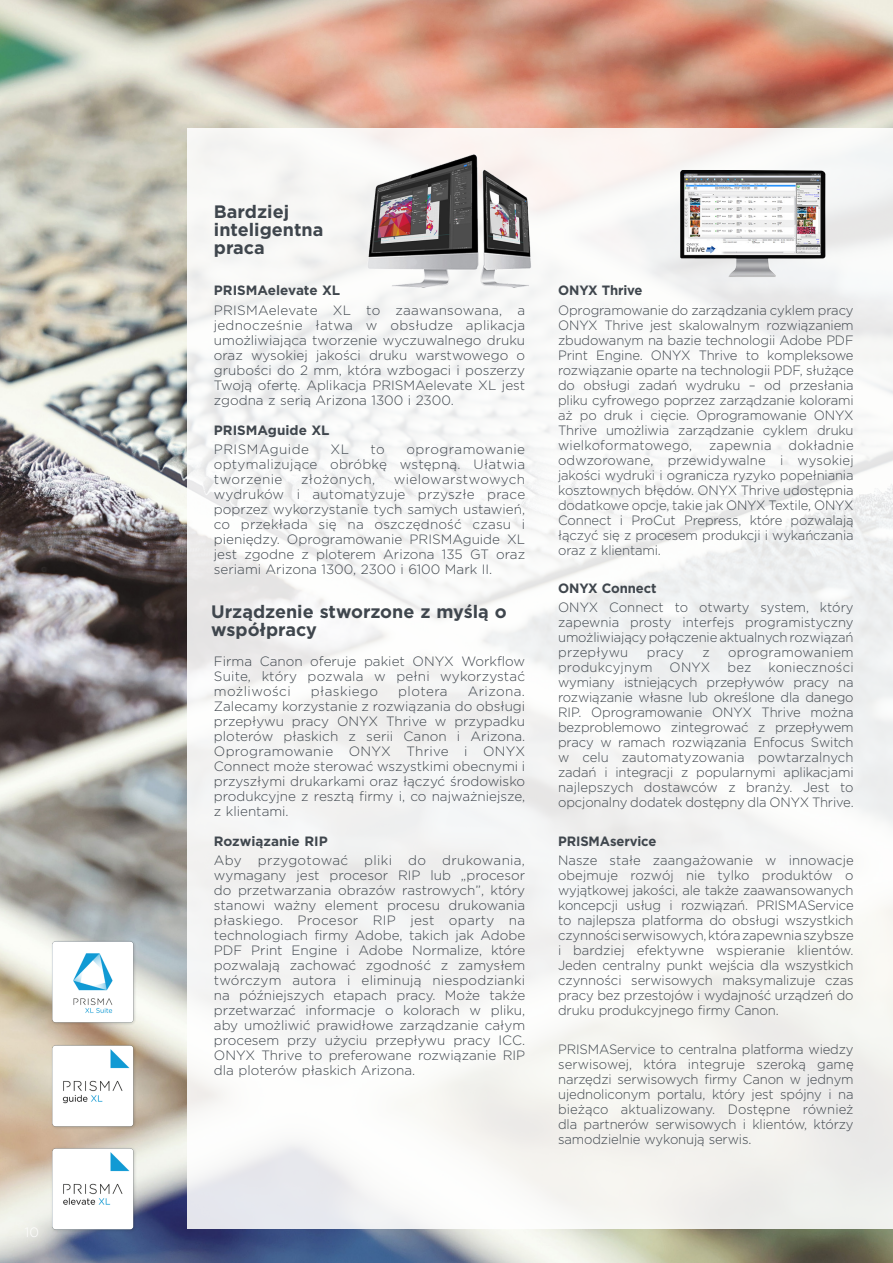
<style>
.page{position:relative;width:893px;height:1263px;background:#fff}
.page>*{position:absolute;margin:0;border:0;box-sizing:border-box;transform-origin:0 0}
.Heading_Medium{font:700 18px/18px "Gotham";color:#3f464d}
.Heading_Medium-2{font:300 13.5px/15px "Gotham";color:#3f464d;text-align:justify}
.Heading_Medium-3{font:700 13.5px "Gotham";letter-spacing:-.01em;color:#3f464d}
.Heading_Medium-4{font:300 13.5px "Gotham";letter-spacing:.02em;color:#3f464d}
.Heading_Medium-5{font:300 13.5px "Gotham";letter-spacing:.03em;color:#3f464d}
.Heading_Medium-6{font:300 13.5px "Gotham";letter-spacing:.035em;color:#3f464d}
.t1{font:300 13.5px "Gotham";color:#fff}
</style>
<div class="page">
<img style="left:0;top:0;width:893px;height:1263px">
<img style="left:49px;top:937px;width:90px;height:90px">
<img style="left:49px;top:1041px;width:90px;height:90px">
<img style="left:49px;top:1144px;width:90px;height:90px">
<div style="left:187px;top:129px;width:706px;height:1100px;background:#f5f5f4"></div>
<img style="left:680px;top:170px;width:146px;height:107px">
<img style="left:355px;top:154px;width:176px;height:134px">
<p class="t1" style="left:25px;top:1223px;width:16px">10</p>
<p class="Heading_Medium" style="left:214px;top:203px;width:111px">Bardziej inteligentna praca</p>
<p class="Heading_Medium-3" style="left:214px;top:282px;width:128px">PRISMAelevate XL</p>
<p class="Heading_Medium-2" style="left:214px;top:302px;width:313px">PRISMAelevate XL to zaawansowana, a jednocześnie łatwa w obsłudze aplikacja umożliwiająca tworzenie wyczuwalnego druku oraz wysokiej jakości druku warstwowego o grubości do 2 mm, która wzbogaci i poszerzy Twoją ofertę. Aplikacja PRISMAelevate XL jest zgodna z serią Arizona 1300 i 2300.</p>
<p class="Heading_Medium-3" style="left:214px;top:421px;width:117px">PRISMAguide XL</p>
<p class="Heading_Medium-6" style="left:214px;top:440px;width:97px">PRISMAguide</p>
<p class="Heading_Medium-2" style="left:331px;top:441px;width:20px">XL</p>
<p class="Heading_Medium-2" style="left:371px;top:441px;width:16px">to</p>
<p class="Heading_Medium-2" style="left:214px;top:441px;width:313px;text-indent:193px">oprogramowanie optymalizujące obróbkę wstępną. Ułatwia tworzenie</p>
<p class="Heading_Medium-2" style="left:214px;top:471px;width:313px;text-indent:180px">wielowarstwowych wydruków i automatyzuje przyszłe prace poprzez wykorzystanie tych samych ustawień, co przekłada się na oszczędność czasu i pieniędzy. Oprogramowanie PRISMAguide XL jest zgodne z ploterem Arizona 135 GT oraz seriami Arizona 1300, 2300 i 6100 Mark II.</p>
<p class="Heading_Medium-4" style="left:301px;top:470px;width:76px">złożonych,</p>
<p class="Heading_Medium" style="left:211px;top:603px;width:297px">Urządzenie stworzone z myślą o współpracy</p>
<p class="Heading_Medium-2" style="left:214px;top:653px;width:313px">Firma Canon oferuje pakiet ONYX Workflow Suite, który pozwala w pełni wykorzystać możliwości</p>
<p class="Heading_Medium-5" style="left:311px;top:682px;width:69px">płaskiego</p>
<p class="Heading_Medium-5" style="left:398px;top:682px;width:51px">plotera</p>
<p class="Heading_Medium-2" style="left:214px;top:683px;width:313px;text-indent:254px">Arizona.<br>Zalecamy korzystanie z rozwiązania do obsługi przepływu pracy ONYX Thrive w przypadku ploterów płaskich z serii Canon i Arizona.<br>Oprogramowanie ONYX Thrive i ONYX Connect może sterować wszystkimi obecnymi i przyszłymi drukarkami oraz łączyć środowisko produkcyjne z resztą firmy i, co najważniejsze, z klientami.</p>
<p class="Heading_Medium-3" style="left:214px;top:832px;width:115px">Rozwiązanie RIP</p>
<p class="Heading_Medium-2" style="left:214px;top:852px;width:313px">Aby przygotować pliki do drukowania, wymagany jest procesor RIP lub „procesor do przetwarzania obrazów rastrowych”, który stanowi ważny element procesu drukowania płaskiego. Procesor RIP jest oparty na technologiach firmy Adobe, takich jak Adobe PDF Print Engine i Adobe Normalize, które pozwalają zachować zgodność z zamysłem twórczym autora i eliminują niespodzianki na późniejszych etapach pracy. Może także przetwarzać informacje o kolorach w pliku, aby umożliwić prawidłowe zarządzanie całym procesem przy użyciu przepływu pracy ICC.<br>ONYX Thrive to preferowane rozwiązanie RIP dla ploterów płaskich Arizona.</p>
<p class="Heading_Medium-3" style="left:558px;top:282px;width:86px">ONYX Thrive</p>
<p class="Heading_Medium-2" style="left:558px;top:302px;width:297px">Oprogramowanie do zarządzania cyklem pracy ONYX Thrive jest skalowalnym rozwiązaniem zbudowanym na bazie technologii Adobe PDF Print Engine. ONYX Thrive to kompleksowe rozwiązanie oparte na technologii PDF, służące do obsługi zadań wydruku – od przesłania pliku cyfrowego poprzez zarządzanie kolorami aż po druk i cięcie. Oprogramowanie ONYX Thrive umożliwia zarządzanie cyklem druku wielkoformatowego,</p>
<p class="Heading_Medium-2" style="left:558px;top:437px;width:297px;text-indent:230px">dokładnie odwzorowane, przewidywalne i wysokiej jakości wydruki i ogranicza ryzyko popełniania kosztownych błędów. ONYX Thrive udostępnia dodatkowe opcje, takie jak ONYX Textile, ONYX Connect i ProCut Prepress, które pozwalają łączyć się z procesem produkcji i wykańczania oraz z klientami.</p>
<p class="Heading_Medium-3" style="left:558px;top:579px;width:100px">ONYX Connect</p>
<p class="Heading_Medium-2" style="left:558px;top:600px;width:297px">ONYX Connect to otwarty system, który zapewnia prosty interfejs programistyczny umożliwiający połączenie aktualnych rozwiązań przepływu</p>
<p class="Heading_Medium-2" style="left:709px;top:437px;width:64px">zapewnia</p>
<p class="Heading_Medium-2" style="left:647px;top:645px;width:39px">pracy</p>
<p class="Heading_Medium-2" style="left:702px;top:645px;width:9px">z</p>
<p class="Heading_Medium-4" style="left:728px;top:644px;width:127px">oprogramowaniem</p>
<p class="Heading_Medium-2" style="left:558px;top:660px;width:96px">produkcyjnym</p>
<p class="Heading_Medium-2" style="left:670px;top:660px;width:42px">ONYX</p>
<p class="Heading_Medium-2" style="left:727px;top:660px;width:25px">bez</p>
<p class="Heading_Medium-2" style="left:558px;top:660px;width:297px;text-indent:210px">konieczności wymiany istniejących przepływów pracy na rozwiązanie własne lub określone dla danego RIP. Oprogramowanie ONYX Thrive można bezproblemowo zintegrować z przepływem pracy w ramach rozwiązania Enfocus Switch w celu zautomatyzowania powtarzalnych zadań i integracji z popularnymi aplikacjami najlepszych dostawców z branży. Jest to opcjonalny dodatek dostępny dla ONYX Thrive.</p>
<p class="Heading_Medium-3" style="left:558px;top:832px;width:100px">PRISMAservice</p>
<p class="Heading_Medium-2" style="left:558px;top:852px;width:297px">Nasze stałe zaangażowanie w innowacje obejmuje rozwój nie tylko produktów o wyjątkowej jakości, ale także zaawansowanych koncepcji usług i rozwiązań. PRISMAService to najlepsza platforma do obsługi wszystkich czynności serwisowych, która zapewnia szybsze i bardziej efektywne wspieranie klientów.<br>Jeden centralny punkt wejścia dla wszystkich czynności serwisowych maksymalizuje czas pracy bez przestojów i wydajność urządzeń do druku produkcyjnego firmy Canon.</p>
<p class="Heading_Medium-2" style="left:558px;top:1041px;width:297px">PRISMAService to centralna platforma wiedzy serwisowej, która integruje szeroką gamę narzędzi serwisowych firmy Canon w jednym ujednoliconym portalu, który jest spójny i na bieżąco aktualizowany. Dostępne również dla partnerów serwisowych i klientów, którzy samodzielnie wykonują serwis.</p>
</div>
